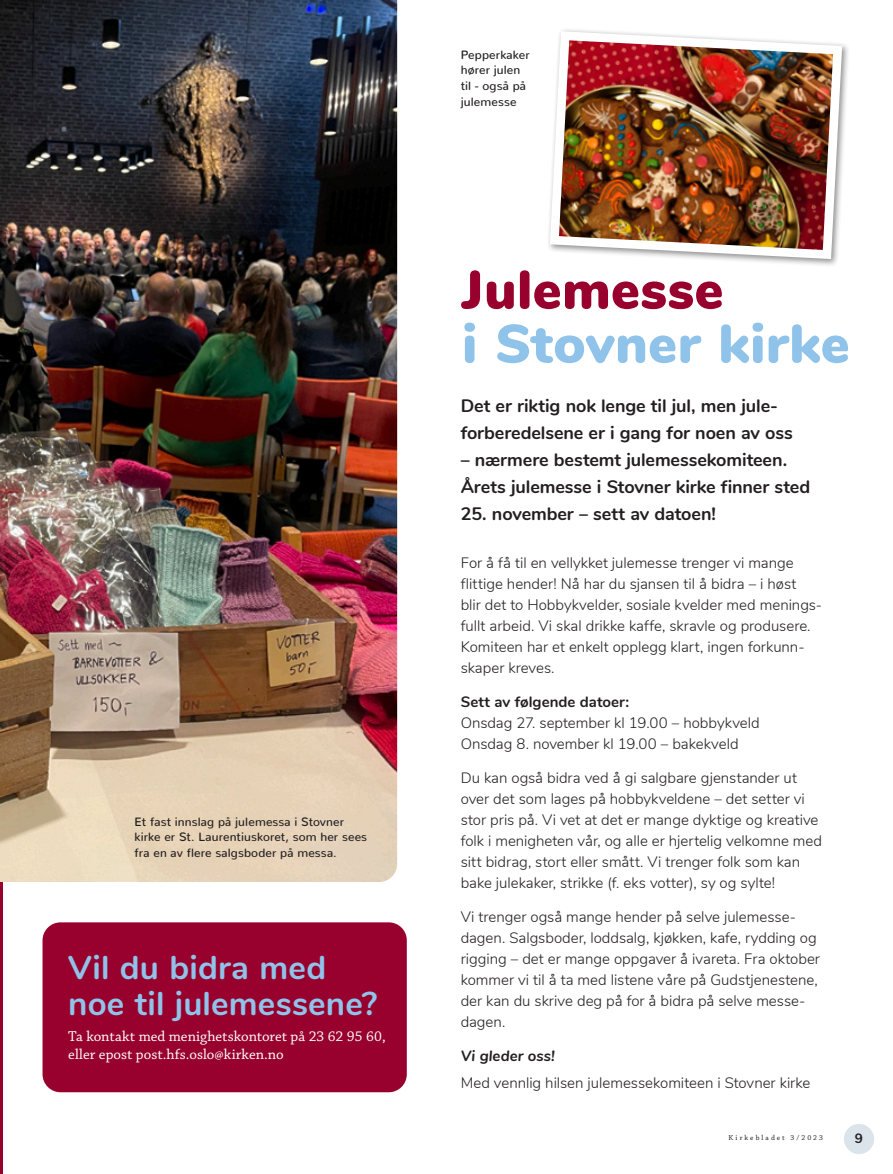
<style>
.page{position:relative;width:893px;height:1174px;background:#fff}
.page>*{position:absolute;margin:0;border:0;box-sizing:border-box;transform-origin:0 0}
.Overskrift_1{font:900 54px "Nunito";letter-spacing:.005em;color:#8fc3e9}
.Overskrift_1-2{font:900 54px "Nunito";letter-spacing:.01em;color:#98012d}
.Brødtekst{font:700 33px/35.4px "Nunito";letter-spacing:.005em;color:#8fc3e9}
.Ingress_VAG{font:700 18px/27px "Nunito";letter-spacing:-.005em;color:#231f20}
.Ingress_VAG-2{font:300 15px/21px "Nunito";color:#231f20}
.Brødtekst-2{font:15px/18px "Chaparral Pro";color:#fff}
.t1{font:700 13.5px "Nunito";color:#231f20}
.Billedtekst{font:500 12px/15.8px "Nunito";letter-spacing:.01em;color:#231f20}
.t2{font:7.5px "Chaparral Pro";letter-spacing:.27em;color:#231f20}
.s1{font-weight:700}
.s2{font-weight:700;font-style:italic}
</style>
<div class="page">
<hr style="left:0;top:0;width:2px;height:1174px;background:#98012d">
<img style="left:0;top:0;width:397px;height:882px">
<img style="left:548px;top:29px;width:299px;height:235px">
<div style="left:43px;top:922px;width:364px;height:170px;background:#98012d;border-radius:18px"></div>
<div style="left:844px;top:1123px;width:30px;height:31px;background:#dbe4ea;border-radius:50%"></div>
<p class="Billedtekst" style="left:135px;top:812px;width:234px">Et fast innslag på julemessa i Stovner kirke er St. Laurentiuskoret, som her sees fra en av flere salgsboder på messa.</p>
<p class="Brødtekst" style="left:68px;top:948px;width:310px">Vil du bidra med noe til julemessene?</p>
<p class="Brødtekst-2" style="left:68px;top:1028px;width:319px">Ta kontakt med menighetskontoret på 23 62 95 60, eller epost post.hfs.oslo@kirken.no</p>
<p class="Billedtekst" style="left:461px;top:45px;width:71px">Pepperkaker hører julen til - også på julemesse</p>
<p class="Overskrift_1-2" style="left:462px;top:250px;width:263px">Julemesse</p>
<p class="Overskrift_1" style="left:462px;top:304px;width:389px">i Stovner kirke</p>
<p class="Ingress_VAG" style="left:461px;top:391px;width:334px">Det er riktig nok lenge til jul, men jule&shy;forberedelsene er i gang for noen av oss</p>
<p class="Ingress_VAG" style="left:461px;top:445px;width:351px">– nærmere bestemt julemessekomiteen.<br>Årets julemesse i Stovner kirke finner sted</p>
<p class="Ingress_VAG" style="left:461px;top:499px;width:257px">25. november – sett av datoen!</p>
<p class="Ingress_VAG-2" style="left:461px;top:552px;width:363px">For å få til en vellykket julemesse trenger vi mange flittige hender! Nå har du sjansen til å bidra – i høst<br>blir det to Hobbykvelder, sosiale kvelder med menings&shy;fullt arbeid. Vi skal drikke kaffe, skravle og produsere.<br>Komiteen har et enkelt opplegg klart, ingen forkunn&shy;skaper kreves.</p>
<p class="Ingress_VAG-2" style="left:461px;top:690px;width:300px"><span class="s1">Sett av følgende datoer:<br></span>Onsdag 27. september kl 19.00 – hobbykveld<br>Onsdag 8. november kl 19.00 – bakekveld</p>
<p class="Ingress_VAG-2" style="left:461px;top:766px;width:363px">Du kan også bidra ved å gi salgbare gjenstander ut over det som lages på hobbykveldene – det setter vi stor pris på. Vi vet at det er mange dyktige og kreative folk i menigheten vår, og alle er hjertelig velkomne med sitt bidrag, stort eller smått. Vi trenger folk som kan bake julekaker, strikke (f. eks votter), sy og sylte!</p>
<p class="Ingress_VAG-2" style="left:461px;top:905px;width:361px">Vi trenger også mange hender på selve julemesse&shy;dagen. Salgsboder, loddsalg, kjøkken, kafe, rydding og rigging – det er mange oppgaver å ivareta. Fra oktober kommer vi til å ta med listene våre på Gudstjenestene, der kan du skrive deg på for å bidra på selve messe&shy;dagen.</p>
<p class="Ingress_VAG-2" style="left:461px;top:1041px;width:351px;line-height:27px"><span class="s2">Vi gleder oss!<br></span>Med vennlig hilsen julemessekomiteen i Stovner kirke</p>
<p class="t2" style="left:728px;top:1133px;width:96px">Kirkebladet 3/2023</p>
<p class="t1" style="left:855px;top:1128px;width:10px">9</p>
</div>
